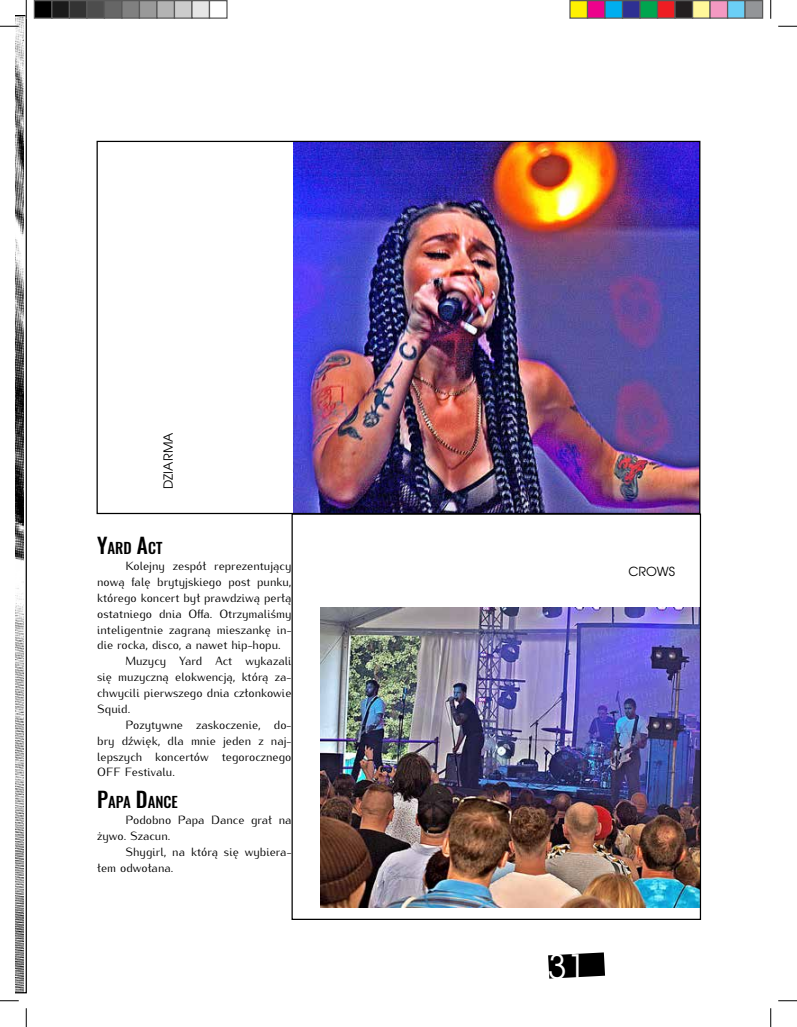
<style>
.page{position:relative;width:797px;height:1027px;background:#fff}
.page>*{position:absolute;margin:0;border:0;box-sizing:border-box;transform-origin:0 0}
.t1{font:33.62px "Te X Gyre Adventor";color:#fff}
.t2{font:500 14.88px "Oswald";color:#000}
.t3{font:12.5px "Te X Gyre Adventor";letter-spacing:.015em;color:#000}
.t4{font:11.88px/15.9px "Kurier";color:#000}
.s1{font-size:21.25px}
</style>
<div class="page">
<svg style="left:548px;top:952px;width:57px;height:27px;background:#272727"></svg>
<img style="left:293px;top:143px;width:405px;height:369px">
<img style="left:321px;top:607px;width:378px;height:301px">
<svg style="left:778px;top:25px;width:19px;height:2px"></svg>
<svg style="left:0;top:1000px;width:19px;height:1px"></svg>
<svg style="left:778px;top:1000px;width:19px;height:1px"></svg>
<svg style="left:0;top:0;width:27px;height:993px"></svg>
<svg style="left:25px;top:1008px;width:2px;height:19px"></svg>
<svg style="left:770px;top:0;width:1px;height:19px"></svg>
<svg style="left:770px;top:1008px;width:1px;height:19px"></svg>
<div style="left:34px;top:1px;width:18px;height:17px;background:#000"></div>
<div style="left:34px;top:0;width:18px;height:19px;border:1px solid #595959"></div>
<div style="left:52px;top:1px;width:17px;height:17px;background:#1a1a1a"></div>
<div style="left:51px;top:0;width:19px;height:19px;border:1px solid #595959"></div>
<div style="left:69px;top:1px;width:18px;height:17px;background:#333"></div>
<div style="left:69px;top:0;width:19px;height:19px;border:1px solid #595959"></div>
<div style="left:87px;top:1px;width:17px;height:17px;background:#4d4d4d"></div>
<div style="left:86px;top:0;width:19px;height:19px;border:1px solid #595959"></div>
<div style="left:104px;top:1px;width:18px;height:17px;background:#666"></div>
<div style="left:104px;top:0;width:18px;height:19px;border:1px solid #595959"></div>
<div style="left:122px;top:1px;width:17px;height:17px;background:#808080"></div>
<div style="left:121px;top:0;width:19px;height:19px;border:1px solid #595959"></div>
<div style="left:139px;top:1px;width:18px;height:17px;background:#999"></div>
<div style="left:139px;top:0;width:19px;height:19px;border:1px solid #595959"></div>
<div style="left:157px;top:1px;width:17px;height:17px;background:#b3b3b3"></div>
<div style="left:156px;top:0;width:19px;height:19px;border:1px solid #595959"></div>
<div style="left:174px;top:1px;width:18px;height:17px;background:#ccc"></div>
<div style="left:174px;top:0;width:18px;height:19px;border:1px solid #595959"></div>
<div style="left:192px;top:1px;width:17px;height:17px;background:#e6e6e6"></div>
<div style="left:191px;top:0;width:19px;height:19px;border:1px solid #595959"></div>
<div style="left:209px;top:0;width:19px;height:19px;border:1px solid #595959"></div>
<div style="left:570px;top:1px;width:17px;height:17px;background:#fff101"></div>
<div style="left:569px;top:0;width:19px;height:19px;border:1px solid #595959"></div>
<div style="left:587px;top:1px;width:18px;height:17px;background:#ed028c"></div>
<div style="left:587px;top:0;width:18px;height:19px;border:1px solid #595959"></div>
<div style="left:605px;top:1px;width:17px;height:17px;background:#00aeef"></div>
<div style="left:604px;top:0;width:19px;height:19px;border:1px solid #595959"></div>
<div style="left:622px;top:1px;width:18px;height:17px;background:#2e3092"></div>
<div style="left:622px;top:0;width:18px;height:19px;border:1px solid #595959"></div>
<div style="left:640px;top:1px;width:17px;height:17px;background:#00a54f"></div>
<div style="left:639px;top:0;width:19px;height:19px;border:1px solid #595959"></div>
<div style="left:657px;top:1px;width:18px;height:17px;background:#ee1d23"></div>
<div style="left:657px;top:0;width:18px;height:19px;border:1px solid #595959"></div>
<div style="left:675px;top:1px;width:17px;height:17px;background:#231f20"></div>
<div style="left:674px;top:0;width:19px;height:19px;border:1px solid #595959"></div>
<div style="left:692px;top:1px;width:18px;height:17px;background:#fff79a"></div>
<div style="left:692px;top:0;width:18px;height:19px;border:1px solid #595959"></div>
<div style="left:710px;top:1px;width:17px;height:17px;background:#f499c2"></div>
<div style="left:709px;top:0;width:19px;height:19px;border:1px solid #595959"></div>
<div style="left:727px;top:1px;width:18px;height:17px;background:#6bcff6"></div>
<div style="left:727px;top:0;width:18px;height:19px;border:1px solid #595959"></div>
<div style="left:745px;top:1px;width:17px;height:17px;background:#939598"></div>
<div style="left:744px;top:0;width:19px;height:19px;border:1px solid #595959"></div>
<p class="t3" style="left:158px;top:489px;width:58px;rotate:-90deg">DZIARMA</p>
<p class="t2" style="left:97px;top:538px;width:67px"><span class="s1">Y</span>ARD <span class="s1">A</span>CT</p>
<p class="t4" style="left:125px;top:557px;width:167px">Kolejny zespół reprezentujący</p>
<p class="t4" style="left:97px;top:573px;width:196px">nową falę brytyjskiego post punku,</p>
<p class="t4" style="left:97px;top:589px;width:196px">którego koncert był prawdziwą perłą</p>
<p class="t4" style="left:97px;top:605px;width:196px">ostatniego dnia Offa. Otrzymaliśmy</p>
<p class="t4" style="left:97px;top:621px;width:196px">inteligentnie zagraną mieszankę in-</p>
<p class="t4" style="left:97px;top:636px;width:185px">die rocka, disco, a nawet hip-hopu.</p>
<p class="t4" style="left:125px;top:652px;width:167px">Muzycy Yard Act wykazali</p>
<p class="t4" style="left:97px;top:668px;width:196px">się muzyczną elokwencją, którą za-</p>
<p class="t4" style="left:97px;top:684px;width:196px">chwycili pierwszego dnia członkowie</p>
<p class="t4" style="left:97px;top:700px;width:35px">Squid.</p>
<p class="t4" style="left:125px;top:716px;width:167px">Pozytywne zaskoczenie, do-</p>
<p class="t4" style="left:97px;top:732px;width:196px">bry dźwięk, dla mnie jeden z naj-</p>
<p class="t4" style="left:97px;top:748px;width:196px">lepszych koncertów tegorocznego</p>
<p class="t4" style="left:97px;top:763px;width:79px">OFF Festivalu.</p>
<p class="t2" style="left:97px;top:792px;width:82px"><span class="s1">P</span>APA <span class="s1">D</span>ANCE</p>
<p class="t4" style="left:97px;top:811px;width:196px;text-indent:28px">Podobno Papa Dance grał na żywo. Szacun.</p>
<p class="t4" style="left:97px;top:843px;width:196px;text-indent:28px">Shygirl, na którą się wybiera&shy;łem odwołana.</p>
<p class="t3" style="left:628px;top:561px;width:48px">CROWS</p>
<h1 class="t1" style="left:548px;top:940px;width:39px">31</h1>
</div>
